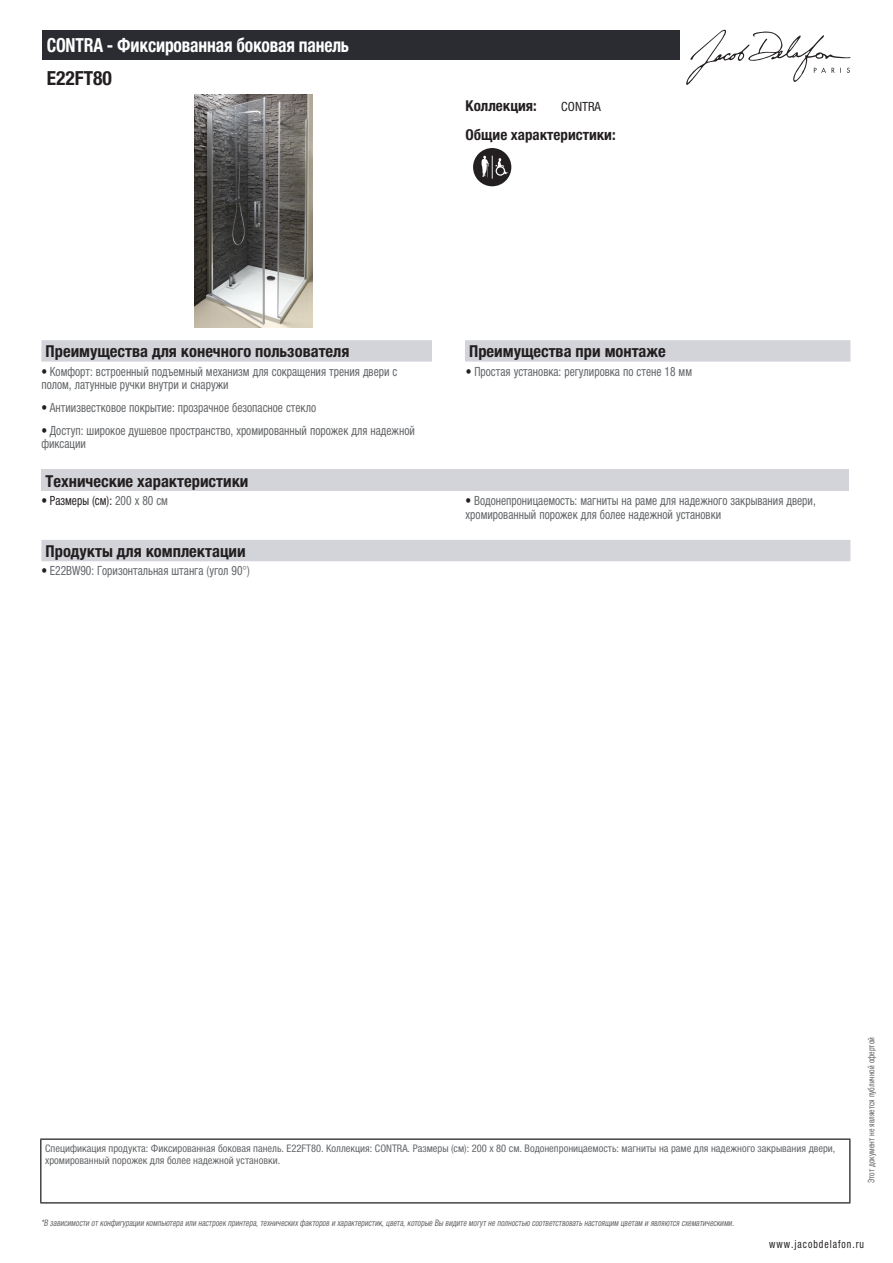
<style>
.page{position:relative;width:893px;height:1263px;background:#fff}
.page>*{position:absolute;margin:0;border:0;box-sizing:border-box;transform-origin:0 0}
.t1{font:700 condensed 19.5px "Helvetica Neue LTCYR";letter-spacing:-.01em;color:#fff;scale:.9 1}
.t2{font:700 condensed 19.5px "Helvetica Neue LTCYR";color:#231f20}
.t3{font:700 condensed 16.5px "Helvetica Neue LTCYR";color:#231f20}
.t4{font:700 condensed 15px "Helvetica Neue LTCYR";color:#231f20}
.t5{font:condensed 12.75px/13.5px "Helvetica Neue LTCYR";color:#626568;scale:.9 1}
.t6{font:condensed 12.75px "Helvetica Neue LTCYR";color:#231f20;scale:.9 1}
.t7{font:condensed 12.75px "Helvetica Neue LTCYR";color:#231f20}
.t8{font:condensed 11.25px "Helvetica Neue LTCYR";letter-spacing:.1em;color:#231f20;scale:.87 1}
.t9{font:condensed 10.5px/12px "Helvetica Neue LTCYR";color:#626568}
.t10{font:italic condensed 9px "Helvetica Neue LTCYR";color:#626568;scale:.87 1}
.t11{font:condensed 9px "Helvetica Neue LTCYR";color:#626568;scale:.87 1}
.s1{color:#231f20}
.s2{color:#626568}
</style>
<div class="page">
<svg style="left:686px;top:30px;width:164px;height:55px"></svg>
<img style="left:195px;top:95px;width:117px;height:232px">
<svg style="left:473px;top:148px;width:38px;height:38px"></svg>
<div style="left:41px;top:340px;width:809px;height:22px;background:#d3d4da"></div>
<div style="left:432px;top:340px;width:33px;height:22px;background:#fff"></div>
<div style="left:41px;top:469px;width:808px;height:22px;background:#d3d4da"></div>
<div style="left:41px;top:540px;width:809px;height:21px;background:#d3d4da"></div>
<div style="left:43px;top:30px;width:637px;height:30px;background:#2a2c32"></div>
<hr style="left:40px;top:1138px;width:810px;height:2px;background:#040503">
<hr style="left:40px;top:1140px;width:1px;height:62px;background:#040503">
<hr style="left:849px;top:1140px;width:1px;height:62px;background:#040503">
<hr style="left:40px;top:1202px;width:810px;height:1px;background:#040503">
<h1 class="t1" style="left:47px;top:34px;width:337px">CONTRA - Фиксированная боковая панель</h1>
<h1 class="t2" style="left:47px;top:67px;width:67px">E22FT80</h1>
<p class="t4" style="left:466px;top:97px;width:73px">Коллекция:</p>
<p class="t7" style="left:561px;top:99px;width:41px">CONTRA</p>
<p class="t4" style="left:466px;top:126px;width:152px">Общие характеристики:</p>
<p class="t3" style="left:46px;top:342px;width:305px">Преимущества для конечного пользователя</p>
<p class="t3" style="left:469px;top:342px;width:198px">Преимущества при монтаже</p>
<p class="t5" style="left:41px;top:365px;width:397px"><span class="s1">•</span> Комфорт: встроенный подъемный механизм для сокращения трения двери с полом, латунные ручки внутри и снаружи</p>
<p class="t5" style="left:466px;top:365px;width:253px"><span class="s1">•</span> Простая установка: регулировка по стене 18 мм</p>
<p class="t5" style="left:41px;top:401px;width:307px"><span class="s1">•</span> Антиизвестковое покрытие: прозрачное безопасное стекло</p>
<p class="t5" style="left:41px;top:424px;width:416px"><span class="s1">•</span> Доступ: широкое душевое пространство, хромированный порожек для надежной фиксации</p>
<p class="t3" style="left:46px;top:472px;width:204px">Технические характеристики</p>
<p class="t6" style="left:41px;top:493px;width:142px">• Размеры (см): <span class="s2">200 x 80 см</span></p>
<p class="t5" style="left:466px;top:494px;width:391px"><span class="s1">•</span> Водонепроницаемость: магниты на раме для надежного закрывания двери, хромированный порожек для более надежной установки</p>
<p class="t3" style="left:46px;top:542px;width:202px">Продукты для комплектации</p>
<p class="t5" style="left:41px;top:564px;width:233px"><span class="s1">•</span> E22BW90: Горизонтальная штанга (угол 90°)</p>
<p class="t9" style="left:45px;top:1142px;width:792px">Спецификация продукта: Фиксированная боковая панель. E22FT80. Коллекция: CONTRA. Размеры (см): 200 x 80 см. Водонепроницаемость: магниты на раме для надежного закрывания двери, хромированный порожек для более надежной установки.</p>
<p class="t10" style="left:41px;top:1218px;width:800px">*В зависимости отконфигурации компьютера или настроек принтера,техническихфакторов и характеристик,цвета,которые Вы видите могутне полностью соответствоватьнастоящим цветам и являются схематическими.</p>
<p class="t11" style="left:866px;top:1183px;width:169px;rotate:-90deg">Этот документ не является публичной офертой</p>
<p class="t8" style="left:769px;top:1237px;width:110px">www.jacobdelafon.ru</p>
</div>
